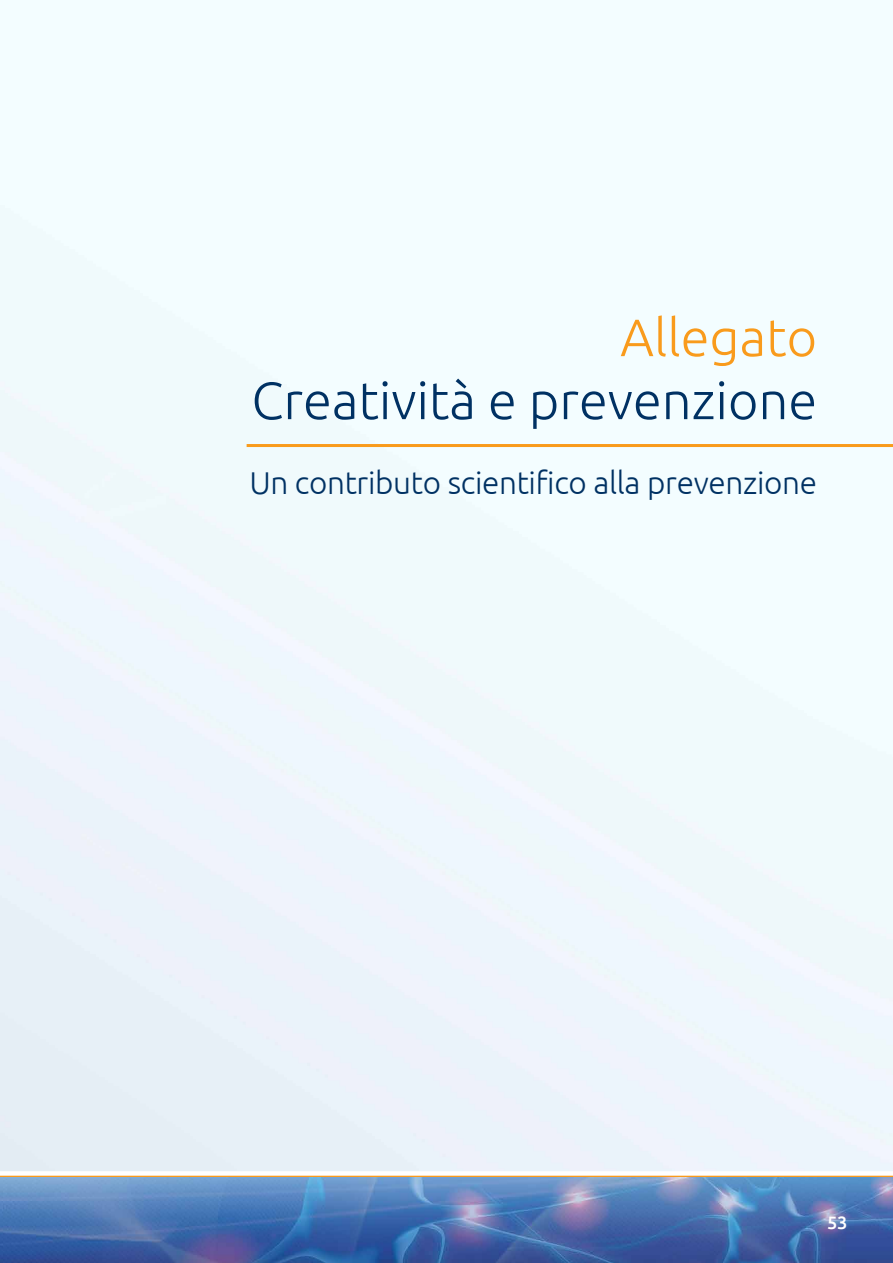
<style>
.page{position:relative;width:893px;height:1263px;background:#fff}
.page>*{position:absolute;margin:0;border:0;box-sizing:border-box;transform-origin:0 0}
.t1{font:300 52.5px "Ubuntu";color:#003163}
.t2{font:300 52.5px "Ubuntu";color:#f99b1c}
.t3{font:300 31.5px "Ubuntu";letter-spacing:-.01em;color:#003163}
.t4{font:500 18px "Ubuntu";color:#fff}
</style>
<div class="page">
<svg style="left:0;top:1171px;width:893px;height:5px"></svg>
<svg style="left:0;top:1176px;width:893px;height:2px;background:#b89f77"></svg>
<img style="left:0;top:1178px;width:893px;height:85px">
<hr style="left:247px;top:444px;width:646px;height:3px;background:#f99b1c">
<h1 class="t2" style="left:620px;top:306px;width:198px">Allegato</h1>
<h1 class="t1" style="left:251px;top:369px;width:567px">Creatività e prevenzione</h1>
<p class="t3" style="left:249px;top:464px;width:569px">Un contributo scientifico alla prevenzione</p>
<p class="t4" style="left:827px;top:1211px;width:22px">53</p>
</div>
